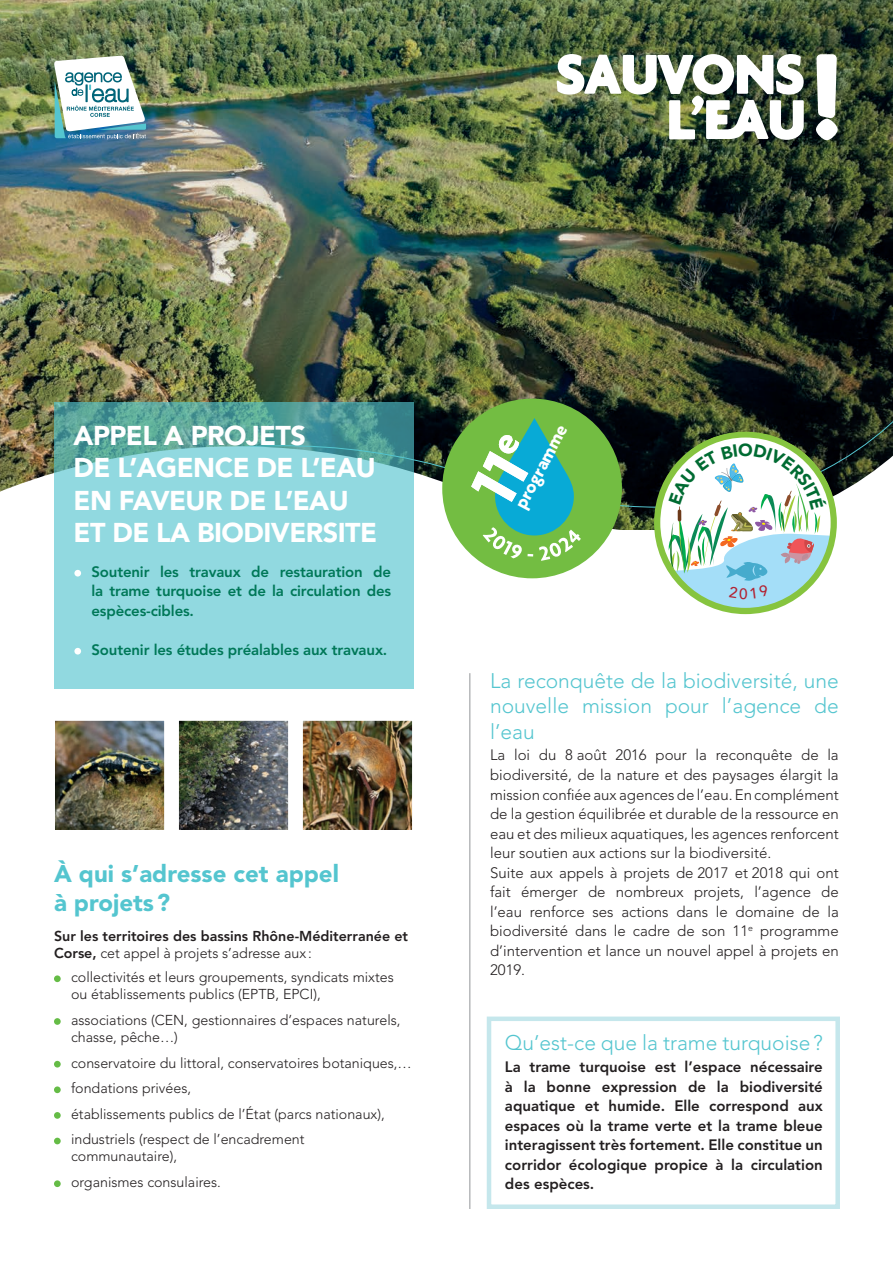
<style>
.page{position:relative;width:893px;height:1263px;background:#fff}
.page>*{position:absolute;margin:0;border:0;box-sizing:border-box;transform-origin:0 0}
.t1{font:900 27px/32.4px "Avenir";letter-spacing:-.02em;color:#fff}
.t2{font:900 24px/28.8px "Avenir";color:#54c5cf}
.t3{font:300 21px/25.5px "Avenir";color:#54c5cf;text-align:justify}
.t4{font:700 18.75px "Agenda";color:#fff}
.t5{font:900 17.55px "Avenir";color:#006b32}
.t6{font:300 15px/19.5px "Avenir";color:#231f20}
.t7{font:800 15px/19.5px "Avenir";color:#231f20;text-align:justify}
.t8{font:800 15px/19.5px "Avenir";letter-spacing:-.01em;color:#007858;text-align:justify}
.t9{font:300 14.25px/25.7px "Avenir";color:#231f20}
.t10{font:800 14.25px/17.1px "Avenir";color:#231f20}
.s1{font-weight:300}
</style>
<div class="page">
<img style="left:0;top:0;width:893px;height:180px">
<img style="left:0;top:180px;width:893px;height:561px">
<div style="left:487px;top:1016px;width:353px;height:193px;border:4px solid #c5e7ec"></div>
<img style="left:54px;top:55px;width:92px;height:84px">
<svg style="left:816px;top:54px;width:21px;height:65px"></svg>
<div style="left:816px;top:119px;width:22px;height:21px;background:#fff;border-radius:50%"></div>
<img style="left:557px;top:54px;width:247px;height:86px">
<hr style="left:469px;top:673px;width:1px;height:536px;background:#939598">
<svg style="left:54px;top:403px;width:359px;height:286px;background:#85ced2"></svg>
<div style="left:74px;top:570px;width:7px;height:6px;background:#fff;border-radius:50%"></div>
<div style="left:74px;top:648px;width:7px;height:6px;background:#fff;border-radius:50%"></div>
<div style="left:54px;top:975px;width:7px;height:7px;background:#65bc46;border-radius:50%"></div>
<div style="left:54px;top:1018px;width:7px;height:7px;background:#65bc46;border-radius:50%"></div>
<div style="left:54px;top:1061px;width:7px;height:6px;background:#65bc46;border-radius:50%"></div>
<div style="left:54px;top:1086px;width:7px;height:7px;background:#65bc46;border-radius:50%"></div>
<div style="left:54px;top:1112px;width:7px;height:7px;background:#65bc46;border-radius:50%"></div>
<div style="left:54px;top:1138px;width:7px;height:6px;background:#65bc46;border-radius:50%"></div>
<div style="left:54px;top:1180px;width:7px;height:7px;background:#65bc46;border-radius:50%"></div>
<img style="left:56px;top:722px;width:107px;height:107px">
<div style="left:54px;top:720px;width:111px;height:111px;border:1px solid #fff"></div>
<img style="left:180px;top:722px;width:107px;height:107px">
<div style="left:178px;top:720px;width:111px;height:111px;border:1px solid #fff"></div>
<img style="left:304px;top:722px;width:107px;height:107px">
<div style="left:302px;top:720px;width:111px;height:111px;border:1px solid #fff"></div>
<div style="left:442px;top:399px;width:180px;height:179px;background:#73bd42;border-radius:50%"></div>
<svg style="left:658px;top:434px;width:177px;height:183px"></svg>
<svg style="left:469px;top:418px;width:112px;height:143px"></svg>
<h1 class="t1" style="left:74px;top:419px;width:305px">APPEL A PROJETS<br>DE L’AGENCE DE L’EAU<br>EN FAVEUR DE L’EAU<br>ET DE LA BIODIVERSITE</h1>
<p class="t8" style="left:91px;top:561px;width:301px">Soutenir les travaux de restauration de la trame turquoise et de la circulation des espèces-cibles.</p>
<p class="t8" style="left:91px;top:639px;width:297px">Soutenir les études préalables aux travaux.</p>
<h2 class="t2" style="left:54px;top:859px;width:286px">À qui s’adresse cet appel à projets?</h2>
<p class="t10" style="left:54px;top:927px;width:356px">Sur les territoires des bassins Rhône-Méditerranée et<br>Corse, <span class="s1">cet appel à projets s’adresse aux :</span></p>
<p class="t9" style="left:71px;top:969px;width:324px;line-height:17.1px">collectivités et leurs groupements, syndicats mixtes ou établissements publics (EPTB, EPCI),</p>
<p class="t9" style="left:71px;top:1011px;width:331px;line-height:17.1px">associations (CEN, gestionnaires d’espaces naturels, chasse, pêche…)</p>
<p class="t9" style="left:71px;top:1050px;width:342px">conservatoire du littoral, conservatoires botaniques,… fondations privées,<br>établissements publics de l’État (parcs nationaux), industriels (respect de l’encadrement</p>
<p class="t9" style="left:71px;top:1144px;width:151px">communautaire), organismes consulaires.</p>
<p class="t4" style="left:509px;top:502px;width:93px;rotate:-62deg">programme</p>
<p class="t5" style="left:738px;top:435px;width:16px">O</p>
<h3 class="t3" style="left:490px;top:668px;width:350px">La reconquête de la biodiversité, une nouvelle mission pour l’agence de l’eau</h3>
<p class="t6" style="left:490px;top:745px;width:350px">La loi du 8 août 2016 pour la reconquête de la biodiversité, de la nature et des paysages élargit la mission confiée aux agences de l’eau. En complément de la gestion équilibrée et durable de la ressource en eau et des milieux aquatiques, les agences renforcent leur soutien aux actions sur la biodiversité.<br>Suite aux appels à projets de 2017 et 2018 qui ont fait émerger de nombreux projets, l’agence de l’eau renforce ses actions dans le domaine de la biodiversité dans le cadre de son 11<sup>e</sup> programme d’intervention et lance un nouvel appel à projets en 2019.</p>
<h3 class="t3" style="left:505px;top:1030px;width:319px">Qu’est-ce que la trame turquoise?</h3>
<p class="t7" style="left:505px;top:1057px;width:319px">La trame turquoise est l’espace nécessaire à la bonne expression de la biodiversité aquatique et humide. Elle correspond aux espaces où la trame verte et la trame bleue interagissent très fortement. Elle constitue un corridor écologique propice à la circulation des espèces.</p>
</div>
